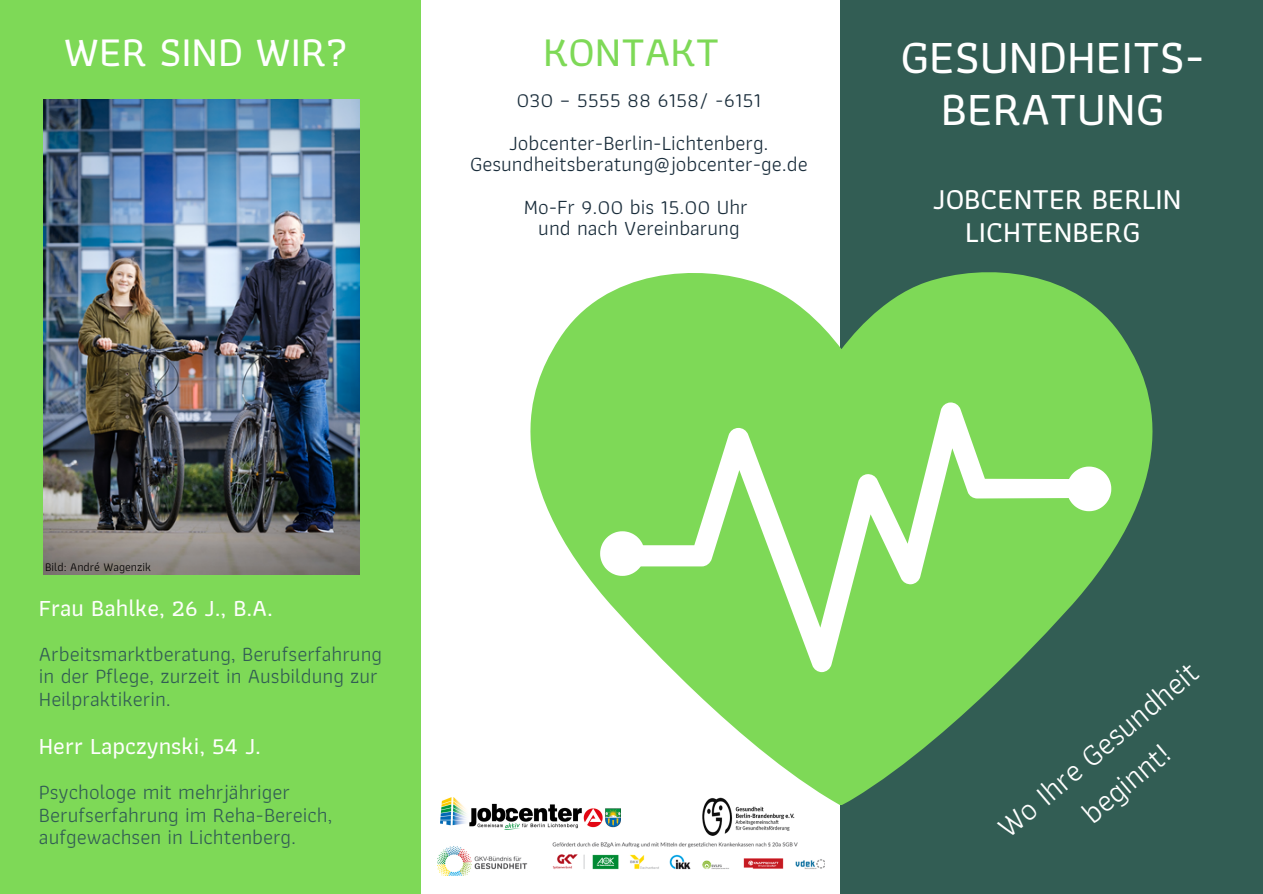
<style>
.page{position:relative;width:1263px;height:894px;background:#fff}
.page>*{position:absolute;margin:0;border:0;box-sizing:border-box;transform-origin:0 0}
.t1{font:500 48px/51.8px "Athiti";color:#fff;text-align:center}
.t2{font:500 42.45px "Athiti";color:#fff}
.t3{font:500 42.45px "Athiti";color:#7ed957}
.t4{font:31.05px/43.5px "Athiti";color:#fff;text-align:center}
.t5{font:500 30px/32.5px "Athiti";color:#fff;text-align:center}
.t6{font:500 24px "Athiti";color:#fdfefb}
.t7{font:21px/22.5px "Athiti";color:#325d54}
.t8{font:21px "Athiti";color:#1a2d3b}
.t9{font:12px "Athiti";color:#000}
</style>
<div class="page">
<div style="left:840px;top:0;width:423px;height:893px;background:#325d54"></div>
<div style="left:0;top:0;width:420px;height:893px;background:#7ed957"></div>
<img style="left:702px;top:804px;width:93px;height:32px">
<img style="left:43px;top:99px;width:316px;height:475px">
<img style="left:441px;top:797px;width:179px;height:32px">
<svg style="left:530px;top:273px;width:622px;height:531px;fill:#7ed957"></svg>
<svg style="left:613px;top:402px;width:476px;height:270px;background:#92dc74"></svg>
<svg style="left:600px;top:531px;width:45px;height:44px"></svg>
<svg style="left:1067px;top:466px;width:44px;height:45px;background:#e4f7dc"></svg>
<img style="left:438px;top:842px;width:387px;height:33px">
<p class="t2" style="left:64px;top:17px;width:286px">WER SIND WIR?</p>
<p class="t3" style="left:543px;top:17px;width:178px">KONTAKT</p>
<p class="t8" style="left:516px;top:83px;width:247px">030 – 5555 88 6158/ -6151</p>
<p class="t8" style="left:509px;top:125px;width:261px">Jobcenter-Berlin-Lichtenberg.</p>
<p class="t8" style="left:470px;top:147px;width:339px">Gesundheitsberatung@jobcenter-ge.de</p>
<p class="t8" style="left:524px;top:190px;width:226px">Mo-Fr 9.00 bis 15.00 Uhr</p>
<p class="t8" style="left:538px;top:211px;width:203px">und nach Vereinbarung</p>
<p class="t1" style="left:900px;top:30px;width:306px">GESUNDHEITS-<br>BERATUNG</p>
<p class="t5" style="left:933px;top:182px;width:250px">JOBCENTER BERLIN<br>LICHTENBERG</p>
<p class="t9" style="left:45px;top:556px;width:107px">Bild: André Wagenzik</p>
<p class="t6" style="left:39px;top:588px;width:235px">Frau Bahlke, 26 J., B.A.</p>
<p class="t7" style="left:39px;top:642px;width:345px">Arbeitsmarktberatung, Berufserfahrung in der Pflege, zurzeit in Ausbildung zur<br>Heilpraktikerin.</p>
<p class="t6" style="left:39px;top:726px;width:224px">Herr Lapczynski, 54 J.</p>
<p class="t7" style="left:39px;top:780px;width:295px">Psychologe mit mehrjähriger<br>Berufserfahrung im Reha-Bereich, aufgewachsen in Lichtenberg.</p>
<p class="t4" style="left:987px;top:813px;width:254px;rotate:-40deg">Wo Ihre Gesundheit beginnt!</p>
</div>
